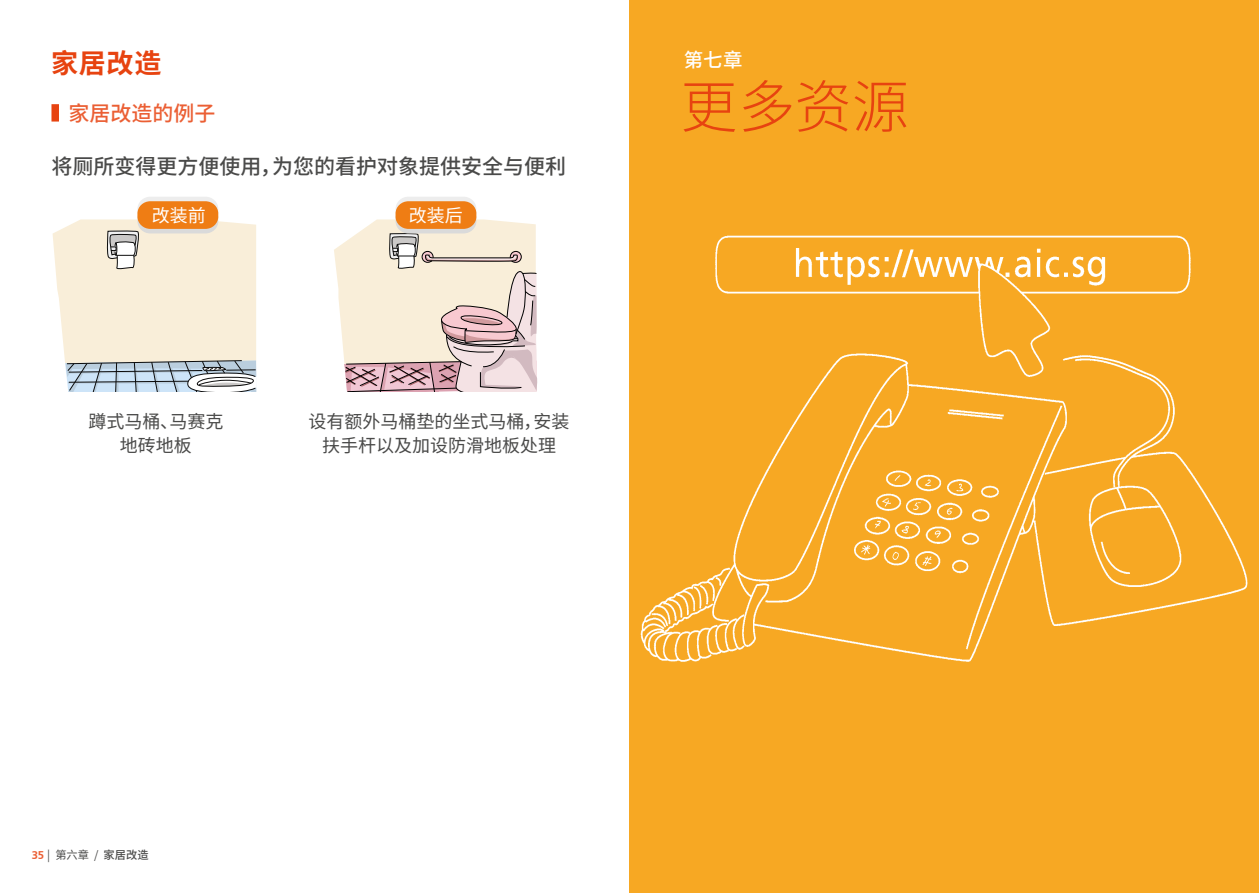
<style>
.page{position:relative;width:1259px;height:893px;background:#fff}
.page>*{position:absolute;margin:0;border:0;box-sizing:border-box;transform-origin:0 0}
.t1{font:300 57px "Noto Sans SC";color:#e74310}
.t2{font:700 27px "Noto Sans SC";color:#e74310}
.t3{font:500 21px "Noto Sans SC";color:#4a4a49}
.t4{font:500 21px "Noto Sans SC";color:#eb5f34}
.t5{font:500 19.5px "Noto Sans SC";color:#fff}
.t6{font:18px/24px "Noto Sans SC";color:#4a4a49;text-align:center}
.t7{font:18px "Noto Sans SC";color:#fff}
.t8{font:11.25px "Noto Sans SC";color:#4a4a49}
.s1{font-family:"Frutiger CE";font-weight:700;color:#eb5f34}
.s2{font-weight:500}
</style>
<div class="page">
<svg style="left:52px;top:219px;width:205px;height:172px;fill:#f9eed9"></svg>
<svg style="left:334px;top:219px;width:204px;height:172px"></svg>
<div style="left:629px;top:0;width:630px;height:893px;background:#f7a823"></div>
<img style="left:640px;top:235px;width:608px;height:427px">
<div style="left:51px;top:104px;width:8px;height:18px;background:#e74310"></div>
<div style="left:137px;top:206px;width:81px;height:27px;background:#dadada;border-radius:13px"></div>
<div style="left:137px;top:197px;width:81px;height:27px;background:#ededed;border-radius:13px"></div>
<div style="left:137px;top:201px;width:81px;height:28px;background:#ef7d14;border-radius:13px"></div>
<div style="left:395px;top:206px;width:81px;height:27px;background:#dadada;border-radius:13px"></div>
<div style="left:395px;top:197px;width:81px;height:27px;background:#ededed;border-radius:13px"></div>
<div style="left:395px;top:201px;width:81px;height:28px;background:#ef7d14;border-radius:13px"></div>
<h2 class="t2" style="left:51px;top:47px;width:112px">家居改造</h2>
<p class="t5" style="left:684px;top:48px;width:60px">第七章</p>
<p class="t4" style="left:68px;top:101px;width:149px">家居改造的例子</p>
<p class="t3" style="left:51px;top:155px;width:516px">将厕所变得更方便使用，为您的看护对象提供安全与便利</p>
<p class="t7" style="left:152px;top:205px;width:55px">改装前</p>
<p class="t7" style="left:409px;top:205px;width:55px">改装后</p>
<h1 class="t1" style="left:680px;top:75px;width:230px">更多资源</h1>
<p class="t6" style="left:88px;top:410px;width:136px">蹲式马桶、马赛克地砖地板</p>
<p class="t6" style="left:308px;top:410px;width:262px">设有额外马桶垫的坐式马桶，安装扶手杆以及加设防滑地板处理</p>
<p class="t8" style="left:32px;top:849px;width:118px"><span class="s1">35</span> | 第六章 / <span class="s2">家居改造</span></p>
</div>
